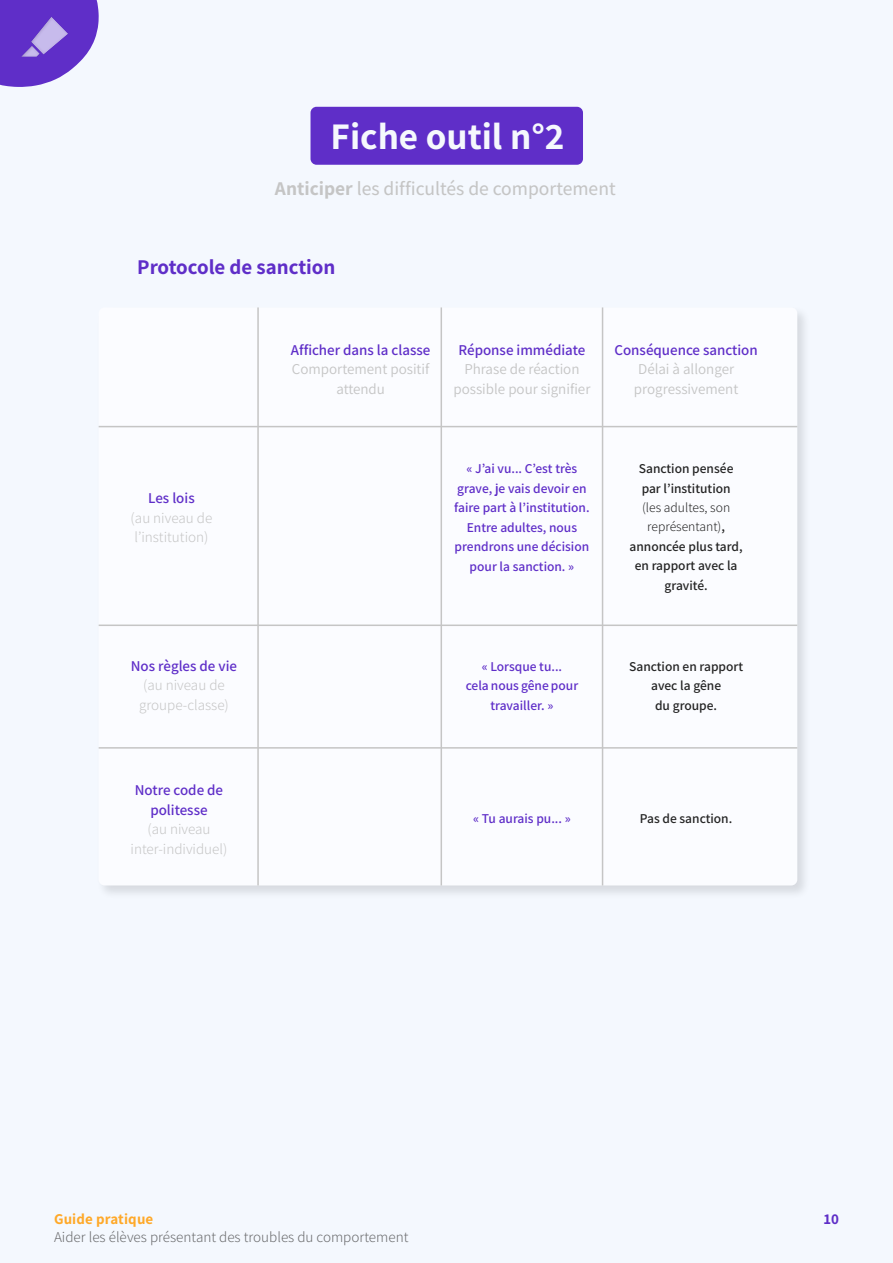
<style>
.page{position:relative;width:893px;height:1263px;background:#f4f8fe}
.page>*{position:absolute;margin:0;border:0;box-sizing:border-box;transform-origin:0 0}
.t1{font:700 37.5px "Assistant";color:#f5f8fd}
.t2{font:700 21px "Assistant";color:#5f2ec8}
.t3{font:500 19.5px "Assistant";color:#c5c5c5}
.t4{font:600 15px/19.5px "Assistant";color:#5f2ec8;text-align:center}
.t5{font:15px/19.5px "Assistant";color:#c5c5c5;text-align:center}
.t6{font:300 15px/19.5px "Assistant";color:#c5c5c5}
.t7{font:300 15px "Assistant";color:#6a6b6d}
.t8{font:700 15px "Assistant";letter-spacing:.01em;color:#ffa929}
.t9{font:700 15px "Assistant";color:#5e2ec7}
.t10{font:600 13.5px/19.5px "Assistant";color:#5f2ec8;text-align:center}
.t11{font:600 13.5px/19.5px "Assistant";color:#242424;text-align:center}
.s1{font-weight:700}
.s2{font-weight:300}
</style>
<div class="page">
<svg style="left:0;top:0;width:99px;height:87px"></svg>
<div style="left:8px;top:6px;width:73px;height:52px;background:#242424;opacity:.3"></div>
<div style="left:310px;top:107px;width:273px;height:58px;background:#5f2ec8;border-radius:6px"></div>
<div style="left:96px;top:305px;width:715px;height:594px;background:#000;opacity:.12"></div>
<div style="left:99px;top:307px;width:698px;height:578px;background:#fbfcff;border-radius:6px"></div>
<hr style="left:99px;top:426px;width:698px;height:1px;background:#c5c5c5">
<hr style="left:257px;top:307px;width:2px;height:578px;background:#c5c5c5">
<hr style="left:441px;top:307px;width:1px;height:578px;background:#c5c5c5">
<hr style="left:602px;top:307px;width:1px;height:578px;background:#c5c5c5">
<hr style="left:99px;top:624px;width:698px;height:2px;background:#c5c5c5">
<hr style="left:99px;top:747px;width:698px;height:2px;background:#c5c5c5">
<h1 class="t1" style="left:331px;top:111px;width:235px">Fiche outil n°2</h1>
<h3 class="t3" style="left:275px;top:175px;width:342px"><span class="s1">Anticiper</span> les difficultés de comportement</h3>
<h2 class="t2" style="left:137px;top:253px;width:200px">Protocole de sanction</h2>
<p class="t4" style="left:148px;top:487px;width:48px">Les lois</p>
<p class="t6" style="left:131px;top:507px;width:83px">(au niveau de l’institution)</p>
<p class="t4" style="left:131px;top:655px;width:108px">Nos règles de vie</p>
<p class="t6" style="left:139px;top:675px;width:91px">(au niveau de groupe-classe)</p>
<p class="t4" style="left:291px;top:339px;width:141px">Afficher dans la classe</p>
<p class="t5" style="left:292px;top:359px;width:139px">Comportement positif attendu</p>
<p class="t4" style="left:459px;top:339px;width:128px">Réponse immédiate</p>
<p class="t5" style="left:453px;top:359px;width:138px">Phrase de réaction possible pour signifier</p>
<p class="t4" style="left:614px;top:339px;width:145px">Conséquence sanction</p>
<p class="t5" style="left:634px;top:359px;width:106px;text-align:left">Délai à allonger progressivement</p>
<p class="t10" style="left:454px;top:458px;width:137px">« J’ai vu... C’est très grave, je vais devoir en faire part à l’institution.<br>Entre adultes, nous prendrons une décision pour la sanction. »</p>
<p class="t11" style="left:639px;top:458px;width:96px;text-align:left">Sanction pensée par l’institution</p>
<p class="t11" style="left:630px;top:497px;width:115px"><span class="s2">(les adultes, son représentant)</span>, annoncée plus tard, en rapport avec la gravité.</p>
<p class="t10" style="left:466px;top:656px;width:114px">« Lorsque tu...<br>cela nous gêne pour travailler. »</p>
<p class="t11" style="left:629px;top:656px;width:115px">Sanction en rapport avec la gêne<br>du groupe.</p>
<p class="t4" style="left:135px;top:779px;width:90px">Notre code de politesse</p>
<p class="t6" style="left:131px;top:818px;width:98px;text-align:center">(au niveau inter-individuel)</p>
<p class="t10" style="left:473px;top:808px;width:99px">« Tu aurais pu... »</p>
<p class="t11" style="left:640px;top:808px;width:94px">Pas de sanction.</p>
<p class="t8" style="left:54px;top:1209px;width:101px">Guide pratique</p>
<p class="t9" style="left:824px;top:1209px;width:17px">10</p>
<p class="t7" style="left:54px;top:1227px;width:356px">Aider les élèves présentant des troubles du comportement</p>
</div>
